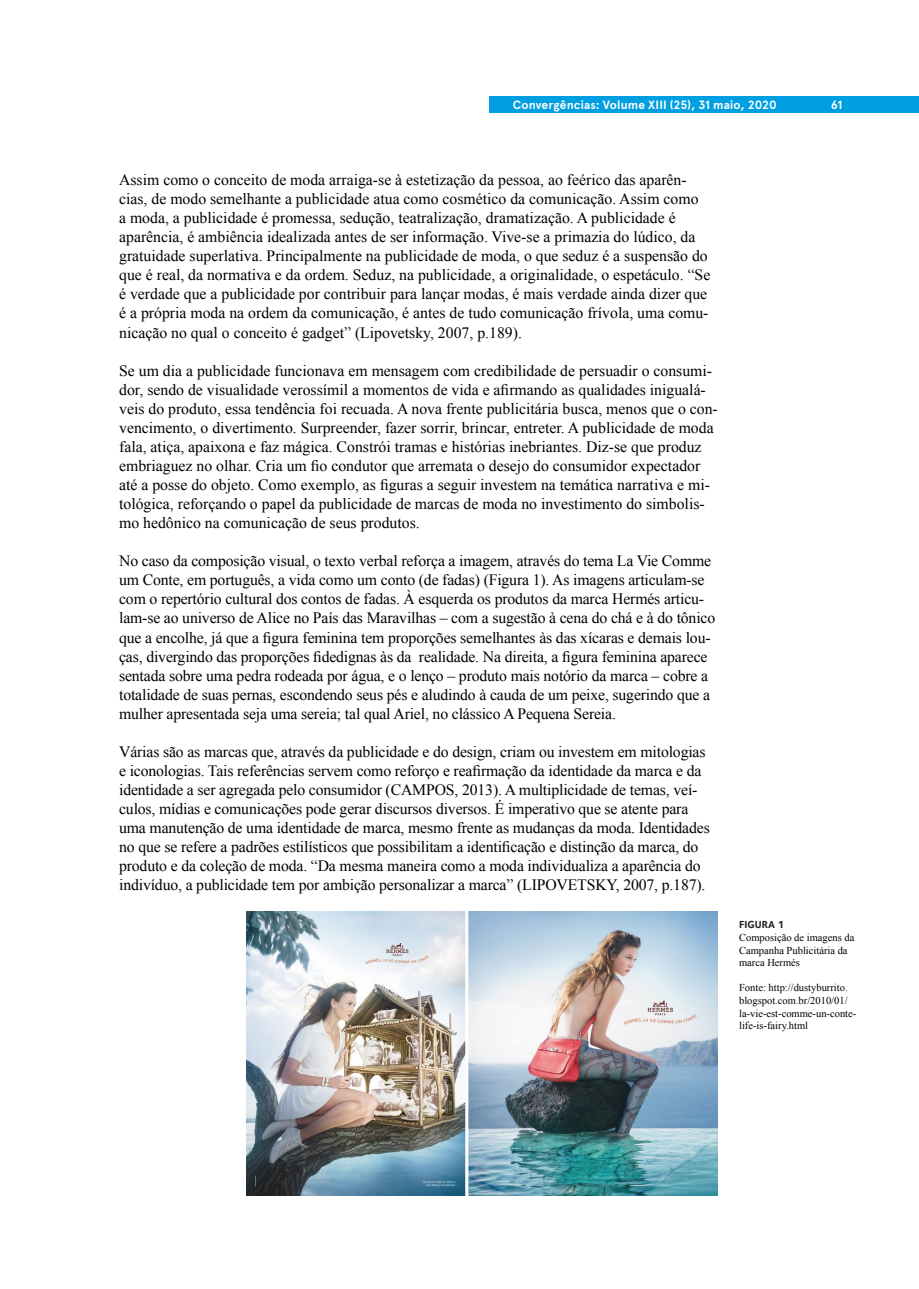
<style>
.page{position:relative;width:919px;height:1289px;background:#fff}
.page>*{position:absolute;margin:0;border:0;box-sizing:border-box;transform-origin:0 0}
.t1{font:15.75px/19px "Times New Roman";color:#000001}
.t2{font:700 12px "Apercu Pro";letter-spacing:.01em;color:#fff}
.t3{font:10.5px/12.6px "Times New Roman";color:#000001}
.t4{font:700 10.5px "Foundry Sterling";color:#231f20}
</style>
<div class="page">
<div style="left:489px;top:96px;width:429px;height:17px;background:#009fe2"></div>
<img style="left:246px;top:911px;width:471px;height:284px">
<p class="t2" style="left:512px;top:95px;width:266px">Convergências: Volume XIII (25), 31 maio, 2020</p>
<p class="t2" style="left:830px;top:95px;width:13px">61</p>
<p class="t1" style="left:119px;top:170px;width:592px">Assim como o conceito de moda arraiga-se à estetização da pessoa, ao feérico das aparên&shy;cias, de modo semelhante a publicidade atua como cosmético da comunicação. Assim como<br>a moda, a publicidade é promessa, sedução, teatralização, dramatização. A publicidade é aparência, é ambiência idealizada antes de ser informação. Vive-se a primazia do lúdico, da gratuidade superlativa. Principalmente na publicidade de moda, o que seduz é a suspensão do que é real, da normativa e da ordem. Seduz, na publicidade, a originalidade, o espetáculo. “Se é verdade que a publicidade por contribuir para lançar modas, é mais verdade ainda dizer que é a própria moda na ordem da comunicação, é antes de tudo comunicação frívola, uma comu&shy;nicação no qual o conceito é gadget” (Lipovetsky, 2007, p.189).</p>
<p class="t1" style="left:119px;top:360px;width:600px">Se um dia a publicidade funcionava em mensagem com credibilidade de persuadir o consumi&shy;dor, sendo de visualidade verossímil a momentos de vida e afirmando as qualidades inigualá&shy;veis do produto, essa tendência foi recuada. A nova frente publicitária busca, menos que o con&shy;vencimento, o divertimento. Surpreender, fazer sorrir, brincar, entreter. A publicidade de moda fala, atiça, apaixona e faz mágica. Constrói tramas e histórias inebriantes. Diz-se que produz embriaguez no olhar. Cria um fio condutor que arremata o desejo do consumidor expectador até a posse do objeto. Como exemplo, as figuras a seguir investem na temática narrativa e mi&shy;tológica, reforçando o papel da publicidade de marcas de moda no investimento do simbolis&shy;mo hedônico na comunicação de seus produtos.</p>
<p class="t1" style="left:119px;top:551px;width:597px">No caso da composição visual, o texto verbal reforça a imagem, através do tema La Vie Comme um Conte, em português, a vida como um conto (de fadas) (Figura 1). As imagens articulam-se com o repertório cultural dos contos de fadas. À esquerda os produtos da marca Hermés articu&shy;lam-se ao universo de Alice no País das Maravilhas – com a sugestão à cena do chá e à do tônico que a encolhe, já que a figura feminina tem proporções semelhantes às das xícaras e demais lou&shy;ças, divergindo das proporções fidedignas às da realidade. Na direita, a figura feminina aparece sentada sobre uma pedra rodeada por água, e o lenço – produto mais notório da marca – cobre a totalidade de suas pernas, escondendo seus pés e aludindo à cauda de um peixe, sugerindo que a mulher apresentada seja uma sereia; tal qual Ariel, no clássico A Pequena Sereia.</p>
<p class="t1" style="left:119px;top:742px;width:592px">Várias são as marcas que, através da publicidade e do design, criam ou investem em mitologias e iconologias. Tais referências servem como reforço e reafirmação da identidade da marca e da identidade a ser agregada pelo consumidor (CAMPOS, 2013). A multiplicidade de temas, veí&shy;culos, mídias e comunicações pode gerar discursos diversos. É imperativo que se atente para uma manutenção de uma identidade de marca, mesmo frente as mudanças da moda. Identidades no que se refere a padrões estilísticos que possibilitam a identificação e distinção da marca, do produto e da coleção de moda. “Da mesma maneira como a moda individualiza a aparência do indivíduo, a publicidade tem por ambição personalizar a marca” (LIPOVETSKY, 2007, p.187).</p>
<p class="t4" style="left:739px;top:918px;width:47px">FIGURA 1</p>
<p class="t3" style="left:739px;top:930px;width:117px">Composição de imagens da<br>Campanha Publicitária da marca Hermés</p>
<p class="t3" style="left:739px;top:981px;width:119px">Fonte: http://dustyburrito. blogspot.com.br/2010/01/ la-vie-est-comme-un-conte&shy;life-is-fairy.html</p>
</div>
